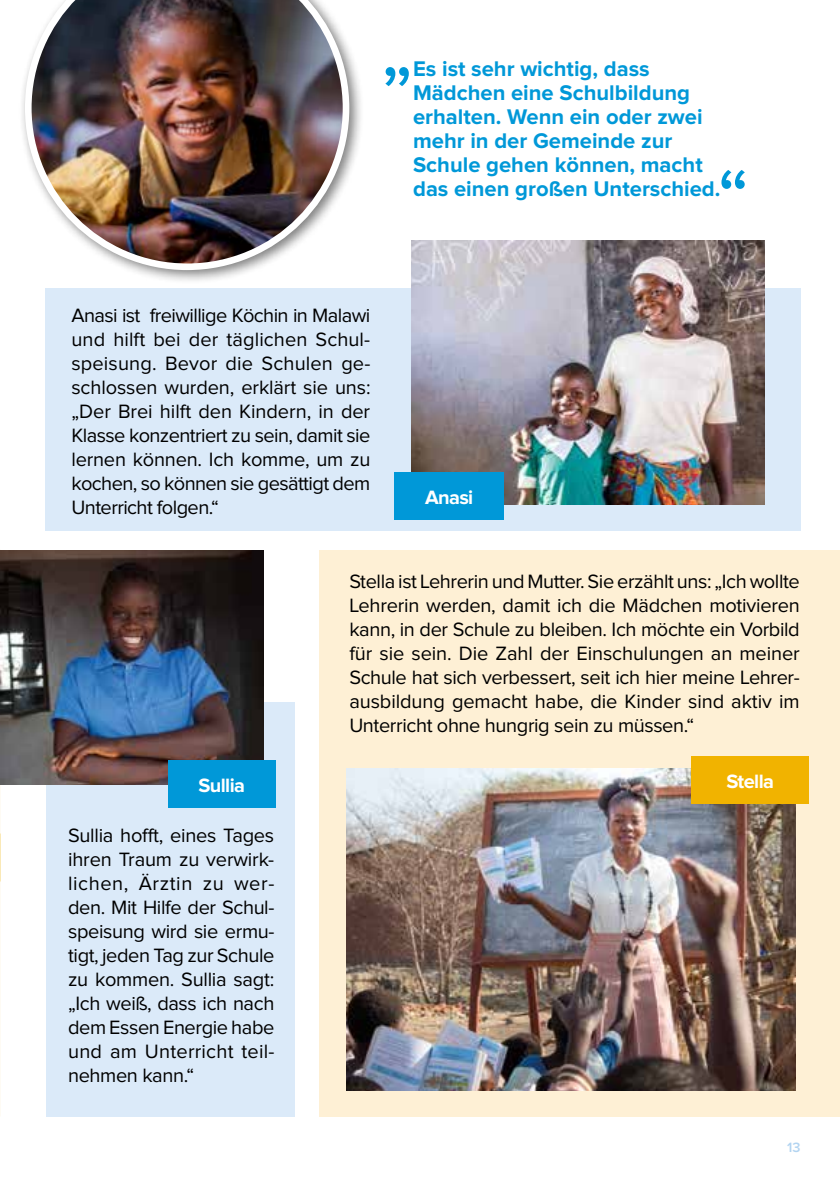
<style>
.page{position:relative;width:840px;height:1191px;background:#fff}
.page>*{position:absolute;margin:0;border:0;box-sizing:border-box;transform-origin:0 0}
.t1{font:84px "Proxima Nova";color:#0098d8}
.t2{font:700 22px/24px "Proxima Nova";color:#0098d8}
.t3{font:20px/24px "Proxima Nova";letter-spacing:-.02em;color:#000;text-align:justify}
.t4{font:700 20px "Proxima Nova";letter-spacing:-.03em;color:#fff}
.t5{font:600 14px "Proxima Nova";color:#b2d4f1}
</style>
<div class="page">
<div style="left:18px;top:0;width:346px;height:285px;background:#000;opacity:.5"></div>
<img style="left:25px;top:0;width:324px;height:270px">
<svg style="left:385px;top:67px;width:23px;height:19px"></svg>
<img style="left:0;top:852px;width:1px;height:240px">
<div style="left:45px;top:288px;width:754px;height:243px;background:#dbeaf9"></div>
<img style="left:411px;top:241px;width:353px;height:263px">
<div style="left:394px;top:472px;width:109px;height:48px;background:#0098d8"></div>
<div style="left:46px;top:702px;width:249px;height:414px;background:#dbeaf9"></div>
<img style="left:0;top:550px;width:263px;height:235px">
<div style="left:168px;top:760px;width:107px;height:48px;background:#0098d8"></div>
<div style="left:319px;top:549px;width:520px;height:567px;background:#fef0d5"></div>
<img style="left:346px;top:768px;width:449px;height:322px">
<div style="left:691px;top:756px;width:117px;height:48px;background:#f1b300"></div>
<p class="t3" style="left:71px;top:304px;width:300px">Anasi ist freiwillige Köchin in Malawi und hilft bei der täglichen Schul&shy;speisung. Bevor die Schulen ge&shy;schlossen wurden, erklärt sie uns: „Der Brei hilft den Kindern, in der Klasse konzentriert zu sein, damit sie lernen können. Ich komme, um zu kochen, so können sie gesättigt dem Unterricht folgen.“</p>
<p class="t2" style="left:413px;top:58px;width:309px">Es ist sehr wichtig, dass<br>Mädchen eine Schulbildung erhalten. Wenn ein oder zwei mehr in der Gemeinde zur<br>Schule gehen können, macht das einen großen Unterschied.</p>
<h1 class="t1" style="left:716px;top:160px;width:34px">“</h1>
<p class="t4" style="left:425px;top:488px;width:50px">Anasi</p>
<p class="t4" style="left:198px;top:776px;width:48px">Sullia</p>
<p class="t3" style="left:68px;top:824px;width:208px">Sullia hofft, eines Tages ihren Traum zu verwirk&shy;lichen, Ärztin zu wer&shy;den. Mit Hilfe der Schul&shy;speisung wird sie ermu&shy;tigt, jeden Tag zur Schule zu kommen. Sullia sagt: „Ich weiß, dass ich nach dem Essen Energie habe und am Unterricht teil&shy;nehmen kann.“</p>
<p class="t3" style="left:349px;top:570px;width:452px">Stella ist Lehrerin und Mutter. Sie erzählt uns: „Ich wollte Lehrerin werden, damit ich die Mädchen motivieren kann, in der Schule zu bleiben. Ich möchte ein Vorbild für sie sein. Die Zahl der Einschulungen an meiner Schule hat sich verbessert, seit ich hier meine Lehrer&shy;ausbildung gemacht habe, die Kinder sind aktiv im Unterricht ohne hungrig sein zu müssen.“</p>
<p class="t4" style="left:726px;top:772px;width:49px">Stella</p>
<p class="t5" style="left:786px;top:1140px;width:15px">13</p>
</div>
